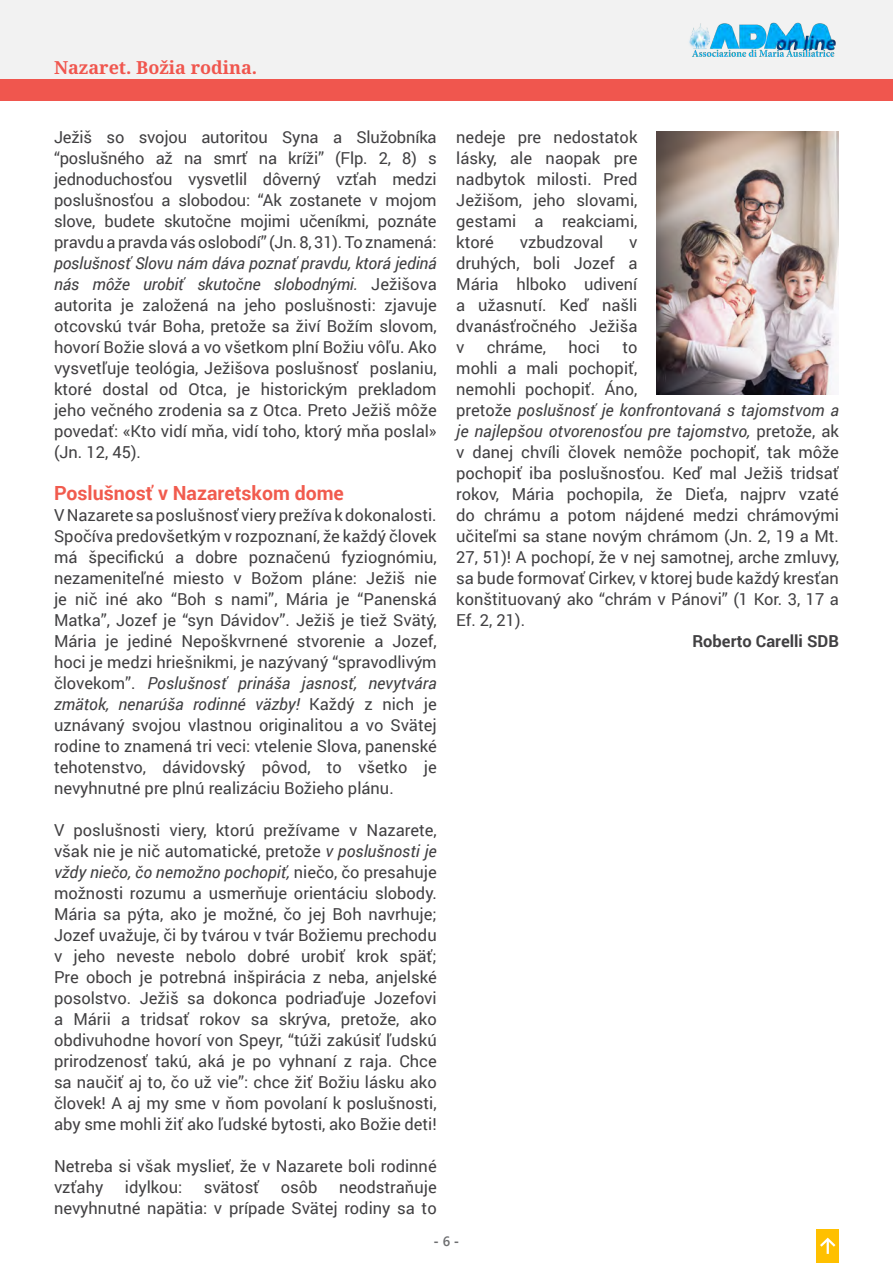
<style>
.page{position:relative;width:893px;height:1263px;background:#fff}
.page>*{position:absolute;margin:0;border:0;box-sizing:border-box;transform-origin:0 0}
.t1{font:700 19.5px "Roboto";color:#f15b4e}
.t2{font:700 18px "Noto Serif";color:#f0564e}
.t3{font:16.5px/21px "Roboto";color:#414042;text-align:justify}
.t4{font:700 16.5px "Roboto";color:#414042}
.t5{font:700 13.5px "Segoe UI";color:#6d6e70}
.s1{font-style:italic}
.s2{font-weight:600}
</style>
<div class="page">
<div style="left:0;top:0;width:893px;height:80px;background:#f2f2f2"></div>
<img style="left:689px;top:22px;width:147px;height:35px">
<div style="left:816px;top:1229px;width:23px;height:34px;background:#ffc000"></div>
<svg style="left:820px;top:1237px;width:16px;height:17px"></svg>
<div style="left:0;top:80px;width:893px;height:20px;background:#f0564e"></div>
<img style="left:657px;top:131px;width:182px;height:263px">
<p class="t2" style="left:54px;top:54px;width:205px">Nazaret. Božia rodina.</p>
<p class="t3" style="left:54px;top:126px;width:384px">Ježiš so svojou autoritou Syna a Služobníka “poslušného až na smrť na kríži” (Flp. 2, 8) s jednoduchosťou vysvetlil dôverný vzťah medzi poslušnosťou a slobodou: “Ak zostanete v mojom slove, budete skutočne mojimi učeníkmi, poznáte pravdu a pravda vás oslobodí” (Jn. 8, 31). To znamená: <span class="s1">poslušnosť Slovu nám dáva poznať pravdu, ktorá jediná nás môže urobiť skutočne slobodnými.</span> Ježišova autorita je založená na jeho poslušnosti: zjavuje otcovskú tvár Boha, pretože sa živí Božím slovom, hovorí Božie slová a vo všetkom plní Božiu vôľu. Ako vysvetľuje teológia, Ježišova poslušnosť poslaniu, ktoré dostal od Otca, je historickým prekladom jeho večného zrodenia sa z Otca. Preto Ježiš môže povedať: «Kto vidí mňa, vidí toho, ktorý mňa poslal» (Jn. 12, 45).</p>
<p class="t1" style="left:54px;top:479px;width:291px">Poslušnosť v Nazaretskom dome</p>
<p class="t3" style="left:54px;top:504px;width:384px">V Nazarete sa poslušnosť viery prežíva k dokonalosti.<br>Spočíva predovšetkým v rozpoznaní, že každý človek má špecifickú a dobre poznačenú fyziognómiu, nezameniteľné miesto v Božom pláne: Ježiš nie je nič iné ako “Boh s nami”, Mária je “Panenská Matka”, Jozef je “syn Dávidov”. Ježiš je tiež Svätý, Mária je jediné Nepoškvrnené stvorenie a Jozef, hoci je medzi hriešnikmi, je nazývaný “spravodlivým človekom”. <span class="s1">Poslušnosť prináša jasnosť, nevytvára zmätok, nenarúša rodinné väzby!</span> Každý z nich je uznávaný svojou vlastnou originalitou a vo Svätej rodine to znamená tri veci: vtelenie Slova, panenské tehotenstvo, dávidovský pôvod, to všetko je nevyhnutné pre plnú realizáciu Božieho plánu.</p>
<p class="t3" style="left:54px;top:819px;width:384px">V poslušnosti viery, ktorú prežívame v Nazarete, však nie je nič automatické, pretože <span class="s1">v poslušnosti je vždy niečo, čo nemožno pochopiť,</span> niečo, čo presahuje možnosti rozumu a usmerňuje orientáciu slobody.<br>Mária sa pýta, ako je možné, čo jej Boh navrhuje; Jozef uvažuje, či by tvárou v tvár Božiemu prechodu v jeho neveste nebolo dobré urobiť krok späť; Pre oboch je potrebná inšpirácia z neba, anjelské posolstvo. Ježiš sa dokonca podriaďuje Jozefovi a Márii a tridsať rokov sa skrýva, pretože, ako obdivuhodne hovorí von Speyr, “túži zakúsiť ľudskú prirodzenosť takú, aká je po vyhnaní z raja. Chce sa naučiť aj to, čo už vie”: chce žiť Božiu lásku ako človek! A aj my sme v ňom povolaní k poslušnosti, aby sme mohli žiť ako ľudské bytosti, ako Božie deti!</p>
<p class="t3" style="left:54px;top:1155px;width:384px">Netreba si však myslieť, že v Nazarete boli rodinné vzťahy</p>
<p class="t3" style="left:125px;top:1176px;width:59px">idylkou:</p>
<p class="t3" style="left:204px;top:1176px;width:57px">svätosť</p>
<p class="t3" style="left:281px;top:1176px;width:38px">osôb</p>
<p class="t3" style="left:54px;top:1176px;width:384px;text-align:right">neodstraňuje<br>nevyhnutné napätia: v prípade Svätej rodiny sa to</p>
<p class="t3" style="left:456px;top:126px;width:183px">nedeje pre nedostatok lásky, ale naopak pre nadbytok milosti. Pred Ježišom, jeho slovami, gestami a reakciami, ktoré</p>
<p class="t3" style="left:520px;top:231px;width:85px">vzbudzoval</p>
<p class="t3" style="left:456px;top:231px;width:183px;text-indent:173px">v druhých, boli Jozef a Mária hlboko udivení a užasnutí. Keď našli dvanásťročného Ježiša v</p>
<p class="t3" style="left:487px;top:336px;width:61px">chráme,</p>
<p class="t3" style="left:568px;top:336px;width:33px">hoci</p>
<p class="t3" style="left:456px;top:336px;width:384px;text-align:left;text-indent:166px">to<br>mohli a mali pochopiť,<br>nemohli pochopiť. Áno,<br>pretože <span class="s1">poslušnosť je konfrontovaná s tajomstvom a je najlepšou otvorenosťou pre tajomstvo,</span> pretože, ak v danej chvíli človek nemôže pochopiť, tak môže pochopiť iba poslušnosťou. Keď mal Ježiš tridsať rokov, Mária pochopila, že Dieťa, najprv vzaté do chrámu a potom nájdené medzi chrámovými učiteľmi sa stane novým chrámom (Jn. 2, 19 a Mt.<br>27, 51)! A pochopí, že v nej samotnej, arche zmluvy, sa bude formovať Cirkev, v ktorej bude každý kresťan konštituovaný ako “chrám v Pánovi” (1 Kor. 3, 17 a Ef. 2, 21).</p>
<p class="t4" style="left:692px;top:629px;width:148px">Roberto Carelli SDB</p>
<p class="t5" style="left:434px;top:1229px;width:27px">- <span class="s2">6</span> -</p>
</div>
